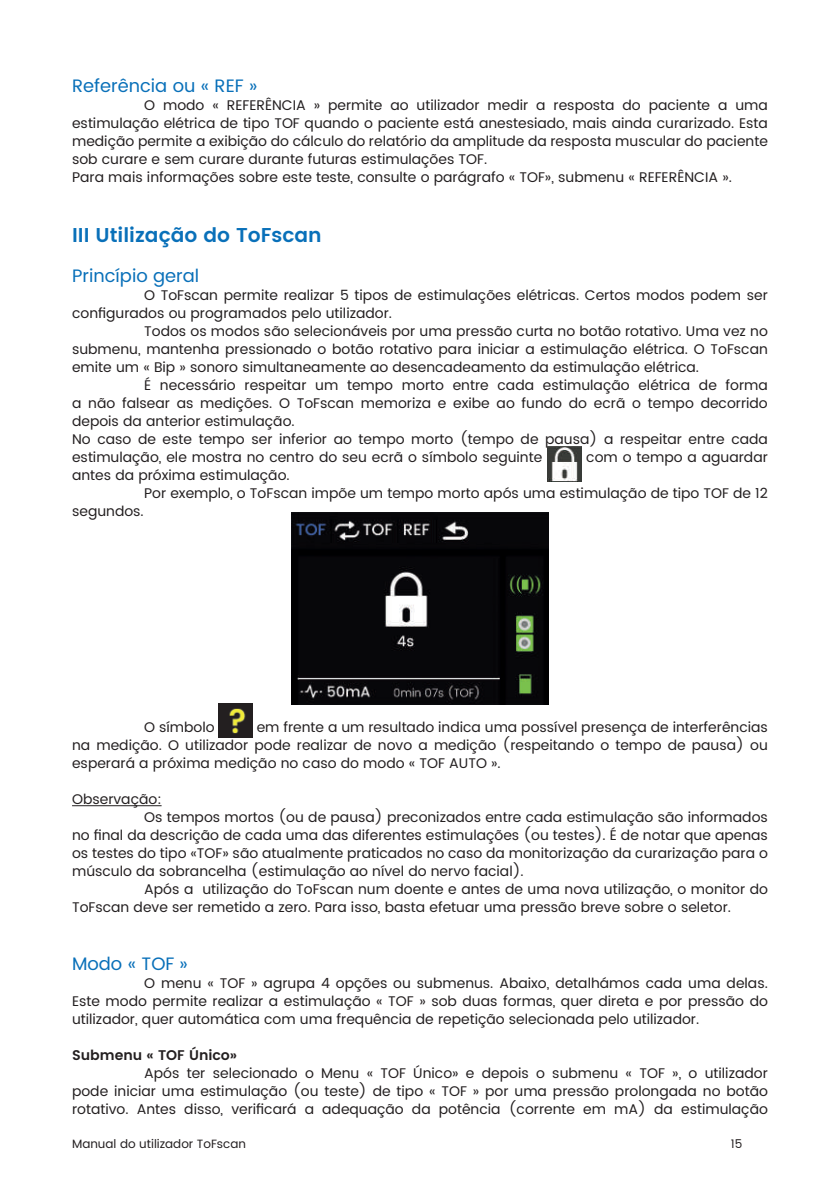
<style>
.page{position:relative;width:840px;height:1191px;background:#fff}
.page>*{position:absolute;margin:0;border:0;box-sizing:border-box;transform-origin:0 0}
.t1{font:600 20px "Poppins";color:#0970b9}
.t2{font:18px "Poppins";color:#0970b9}
.t3{font:14px/18px "Poppins";color:#231f20;text-align:justify}
.t4{font:600 14px "Poppins";color:#231f20}
.t5{font:12px "Poppins";color:#231f20}
</style>
<div class="page">
<hr style="left:72px;top:805px;width:89px;height:1px;background:#231f20">
<img style="left:547px;top:447px;width:34px;height:34px">
<img style="left:292px;top:513px;width:256px;height:191px">
<img style="left:218px;top:703px;width:34px;height:34px">
<p class="t2" style="left:72px;top:73px;width:187px">Referência ou « REF »</p>
<p class="t3" style="left:72px;top:97px;width:697px;text-align:left;text-indent:72px">O modo « REFERÊNCIA » permite ao utilizador medir a resposta do paciente a uma estimulação elétrica de tipo TOF quando o paciente está anestesiado, mais ainda curarizado. Esta medição permite a exibição do cálculo do relatório da amplitude da resposta muscular do paciente sob curare e sem curare durante futuras estimulações TOF.<br>Para mais informações sobre este teste, consulte o parágrafo « TOF», submenu « REFERÊNCIA ».</p>
<h1 class="t1" style="left:72px;top:220px;width:251px">III Utilização do ToFscan</h1>
<p class="t2" style="left:72px;top:262px;width:129px">Princípio geral</p>
<p class="t3" style="left:144px;top:286px;width:625px">O ToFscan permite realizar 5 tipos de estimulações elétricas. Certos modos podem ser</p>
<p class="t3" style="left:72px;top:304px;width:321px">configurados ou programados pelo utilizador.</p>
<p class="t3" style="left:144px;top:322px;width:625px">Todos os modos são selecionáveis por uma pressão curta no botão rotativo. Uma vez no</p>
<p class="t3" style="left:72px;top:340px;width:697px">submenu, mantenha pressionado o botão rotativo para iniciar a estimulação elétrica. O ToFscan</p>
<p class="t3" style="left:72px;top:358px;width:628px">emite um « Bip » sonoro simultaneamente ao desencadeamento da estimulação elétrica.</p>
<p class="t3" style="left:144px;top:376px;width:625px">É necessário respeitar um tempo morto entre cada estimulação elétrica de forma</p>
<p class="t3" style="left:72px;top:394px;width:696px">a não falsear as medições. O ToFscan memoriza e exibe ao fundo do ecrã o tempo decorrido</p>
<p class="t3" style="left:72px;top:412px;width:224px">depois da anterior estimulação.</p>
<p class="t3" style="left:72px;top:430px;width:697px">No caso de este tempo ser inferior ao tempo morto (tempo de pausa) a respeitar entre cada</p>
<p class="t3" style="left:72px;top:448px;width:471px">estimulação, ele mostra no centro do seu ecrã o símbolo seguinte</p>
<p class="t3" style="left:586px;top:448px;width:183px">com o tempo a aguardar</p>
<p class="t3" style="left:72px;top:466px;width:219px">antes da próxima estimulação.</p>
<p class="t3" style="left:144px;top:484px;width:625px">Por exemplo, o ToFscan impõe um tempo morto após uma estimulação de tipo TOF de 12</p>
<p class="t3" style="left:72px;top:502px;width:73px">segundos.</p>
<p class="t3" style="left:72px;top:718px;width:697px;text-indent:184px">em frente a um resultado indica uma possível presença de interferências na medição. O utilizador pode realizar de novo a medição (respeitando o tempo de pausa) ou esperará a próxima medição no caso do modo « TOF AUTO ».</p>
<p class="t3" style="left:72px;top:790px;width:91px">Observação:</p>
<p class="t3" style="left:144px;top:808px;width:625px">Os tempos mortos (ou de pausa) preconizados entre cada estimulação são informados</p>
<p class="t3" style="left:72px;top:826px;width:697px">no final da descrição de cada uma das diferentes estimulações (ou testes). É de notar que apenas</p>
<p class="t3" style="left:72px;top:844px;width:697px">os testes do tipo «TOF» são atualmente praticados no caso da monitorização da curarização para o</p>
<p class="t3" style="left:72px;top:862px;width:453px">músculo da sobrancelha (estimulação ao nível do nervo facial).</p>
<p class="t3" style="left:144px;top:880px;width:625px">Após a utilização do ToFscan num doente e antes de uma nova utilização, o monitor do</p>
<p class="t3" style="left:72px;top:898px;width:660px">ToFscan deve ser remetido a zero. Para isso, basta efetuar uma pressão breve sobre o seletor.</p>
<p class="t3" style="left:144px;top:718px;width:72px">O símbolo</p>
<p class="t2" style="left:72px;top:950px;width:117px">Modo « TOF »</p>
<p class="t3" style="left:72px;top:974px;width:697px;text-indent:72px">O menu « TOF » agrupa 4 opções ou submenus. Abaixo, detalhámos cada uma delas.<br>Este modo permite realizar a estimulação « TOF » sob duas formas, quer direta e por pressão do utilizador, quer automática com uma frequência de repetição selecionada pelo utilizador.</p>
<p class="t4" style="left:72px;top:1044px;width:166px">Submenu « TOF Único»</p>
<p class="t3" style="left:72px;top:1064px;width:697px;text-indent:72px">Após ter selecionado o Menu « TOF Único» e depois o submenu « TOF », o utilizador pode iniciar uma estimulação (ou teste) de tipo « TOF » por uma pressão prolongada no botão rotativo. Antes disso, verificará a adequação da potência (corrente em mA) da estimulação</p>
<p class="t5" style="left:72px;top:1135px;width:175px">Manual do utilizador ToFscan</p>
<p class="t5" style="left:730px;top:1135px;width:13px">15</p>
</div>
